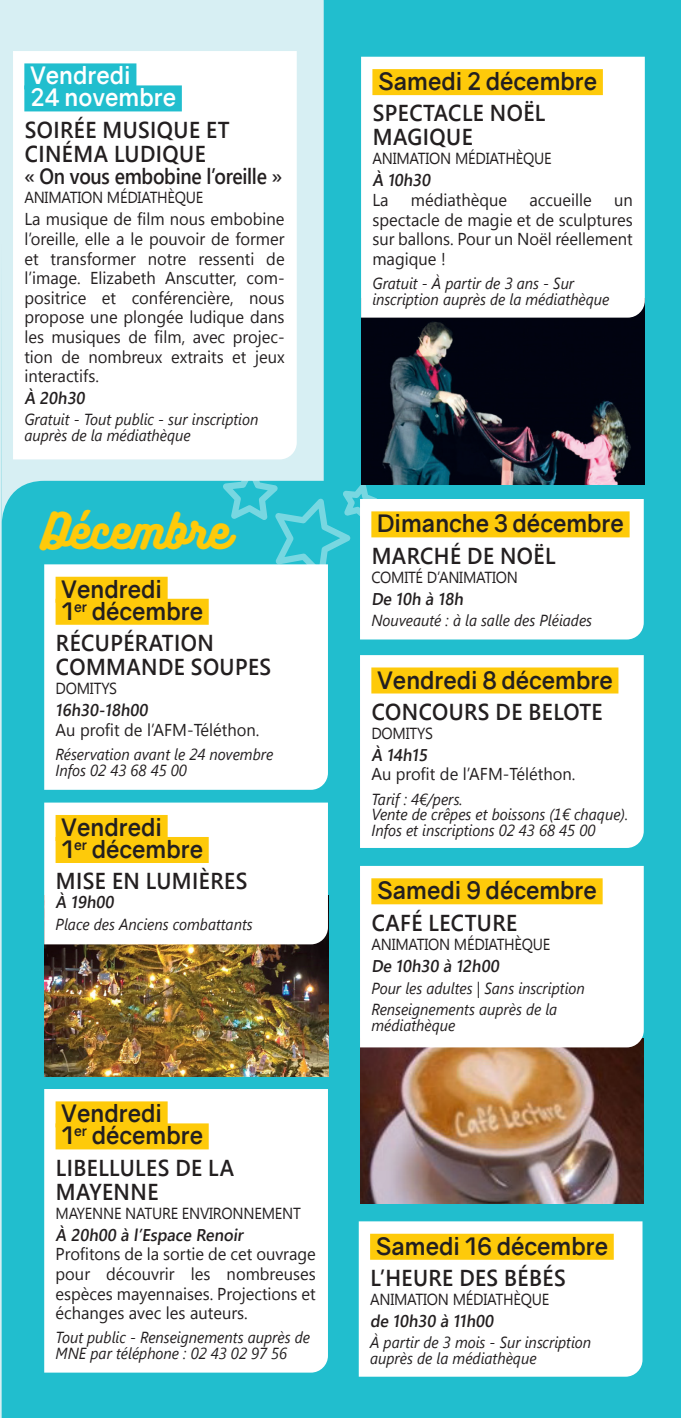
<style>
.page{position:relative;width:681px;height:1418px;background:#fff}
.page>*{position:absolute;margin:0;border:0;box-sizing:border-box;transform-origin:0 0}
.t1{font:44px "Bukhari Script";color:#feca0a}
.t2{font:700 24px/22px "Gravity";color:#231f20}
.t3{font:700 24px/22px "Gravity";color:#fff}
.t4{font:600 23px/24px "Segoe UI";letter-spacing:.02em;color:#231f20;scale:.93 1}
.t5{font:600 22px "Segoe UI";letter-spacing:-.015em;color:#231f20;scale:.88 1}
.t6{font:17.2px/19.6px "Segoe UI";color:#231f20;text-align:justify;scale:.96 1}
.t7{font:600 17px "Segoe UI";color:#231f20;scale:.95 1}
.t8{font:italic 16px/15.6px "Segoe UI";color:#231f20;scale:.93 1}
.t9{font:16px "Segoe UI";letter-spacing:-.015em;color:#231f20;scale:.93 1}
</style>
<div class="page">
<div style="left:2px;top:0;width:678px;height:1417px;background:#21bece"></div>
<svg style="left:275px;top:466px;width:103px;height:98px"></svg>
<svg style="left:0;top:523px;width:2px;height:894px;background:#b8e6ec"></svg>
<div style="left:44px;top:1089px;width:284px;height:283px;background:#fff"></div>
<div style="left:56px;top:1101px;width:111px;height:26px;background:#feca0a"></div>
<div style="left:56px;top:1123px;width:153px;height:26px;background:#feca0a"></div>
<img style="left:361px;top:317px;width:283px;height:167px">
<div style="left:361px;top:57px;width:283px;height:260px;background:#fff"></div>
<div style="left:372px;top:69px;width:230px;height:26px;background:#feca0a"></div>
<div style="left:360px;top:499px;width:283px;height:140px;background:#fff"></div>
<div style="left:371px;top:511px;width:258px;height:26px;background:#feca0a"></div>
<div style="left:360px;top:655px;width:283px;height:193px;background:#fff"></div>
<div style="left:371px;top:667px;width:247px;height:26px;background:#feca0a"></div>
<img style="left:360px;top:1047px;width:283px;height:156px">
<div style="left:360px;top:866px;width:283px;height:181px;background:#fff"></div>
<div style="left:371px;top:878px;width:231px;height:26px;background:#feca0a"></div>
<div style="left:358px;top:1221px;width:284px;height:155px;background:#fff"></div>
<div style="left:370px;top:1233px;width:243px;height:26px;background:#feca0a"></div>
<div style="left:44px;top:564px;width:284px;height:225px;background:#fff"></div>
<div style="left:56px;top:576px;width:111px;height:26px;background:#feca0a"></div>
<div style="left:56px;top:598px;width:153px;height:26px;background:#feca0a"></div>
<img style="left:45px;top:944px;width:283px;height:132px">
<div style="left:44px;top:802px;width:284px;height:142px;background:#fff"></div>
<div style="left:56px;top:815px;width:111px;height:26px;background:#feca0a"></div>
<div style="left:56px;top:837px;width:153px;height:26px;background:#feca0a"></div>
<svg style="left:0;top:0;width:323px;height:523px;fill:#d7eff3"></svg>
<div style="left:13px;top:51px;width:283px;height:408px;background:#fff"></div>
<div style="left:24px;top:63px;width:112px;height:26px;background:#21bece"></div>
<div style="left:24px;top:85px;width:158px;height:26px;background:#21bece"></div>
<p class="t3" style="left:30px;top:65px;width:148px">Vendredi<br>24 novembre</p>
<p class="t4" style="left:25px;top:117px;width:222px">SOIRÉE MUSIQUE ET<br>CINÉMA LUDIQUE</p>
<p class="t5" style="left:24px;top:158px;width:294px">« On vous embobine l’oreille »</p>
<p class="t9" style="left:24px;top:186px;width:194px">ANIMATION MÉDIATHÈQUE</p>
<p class="t6" style="left:24px;top:209px;width:272px">La musique de film nous embobine l’oreille, elle a le pouvoir de former et transformer notre ressenti de l’image. Elizabeth Anscutter, com&shy;positrice et conférencière, nous propose une plongée ludique dans les musiques de film, avec projec&shy;tion de nombreux extraits et jeux interactifs.</p>
<p class="t7" style="left:24px;top:384px;width:69px">À 20h30</p>
<p class="t8" style="left:24px;top:411px;width:253px">Gratuit - Tout public - sur inscription auprès de la médiathèque</p>
<p class="t1" style="left:41px;top:507px;width:189px">Décembre</p>
<p class="t2" style="left:61px;top:578px;width:143px">Vendredi<br>1<sup>er</sup> décembre</p>
<p class="t4" style="left:56px;top:630px;width:233px">RÉCUPÉRATION<br>COMMANDE SOUPES</p>
<p class="t9" style="left:56px;top:677px;width:68px">DOMITYS</p>
<p class="t7" style="left:56px;top:696px;width:102px">16h30-18h00</p>
<p class="t6" style="left:56px;top:719px;width:214px">Au profit de l’AFM-Téléthon.</p>
<p class="t8" style="left:56px;top:745px;width:235px">Réservation avant le 24 novembre<br>Infos 02 43 68 45 00</p>
<p class="t2" style="left:61px;top:816px;width:143px">Vendredi<br>1<sup>er</sup> décembre</p>
<p class="t4" style="left:56px;top:869px;width:207px">MISE EN LUMIÈRES</p>
<p class="t7" style="left:56px;top:888px;width:66px">À 19h00</p>
<p class="t8" style="left:56px;top:915px;width:213px">Place des Anciens combattants</p>
<p class="t2" style="left:61px;top:1102px;width:143px">Vendredi<br>1<sup>er</sup> décembre</p>
<p class="t4" style="left:56px;top:1155px;width:193px">LIBELLULES DE LA<br>MAYENNE</p>
<p class="t9" style="left:56px;top:1201px;width:265px">MAYENNE NATURE ENVIRONNEMENT</p>
<p class="t7" style="left:56px;top:1220px;width:202px">À 20h00 à l’Espace Renoir</p>
<p class="t6" style="left:56px;top:1243px;width:272px">Profitons de la sortie de cet ouvrage pour découvrir les nombreuses espèces mayennaises. Projections et échanges avec les auteurs.</p>
<p class="t8" style="left:56px;top:1328px;width:275px">Tout public - Renseignements auprès de<br>MNE par téléphone : 02 43 02 97 56</p>
<p class="t2" style="left:378px;top:71px;width:220px">Samedi 2 décembre</p>
<p class="t4" style="left:372px;top:101px;width:187px">SPECTACLE NOËL<br>MAGIQUE</p>
<p class="t9" style="left:372px;top:148px;width:194px">ANIMATION MÉDIATHÈQUE</p>
<p class="t7" style="left:372px;top:167px;width:66px">À 10h30</p>
<p class="t6" style="left:372px;top:189px;width:18px">La</p>
<p class="t6" style="left:410px;top:189px;width:102px">médiathèque</p>
<p class="t6" style="left:529px;top:189px;width:66px">accueille</p>
<p class="t6" style="left:372px;top:189px;width:272px;text-indent:241px">un spectacle de magie et de sculptures sur ballons. Pour un Noël réellement magique !</p>
<p class="t8" style="left:372px;top:275px;width:256px">Gratuit - À partir de 3 ans - Sur inscription auprès de la médiathèque</p>
<p class="t2" style="left:377px;top:513px;width:248px">Dimanche 3 décembre</p>
<p class="t4" style="left:371px;top:543px;width:199px">MARCHÉ DE NOËL</p>
<p class="t9" style="left:371px;top:566px;width:159px">COMITÉ D’ANIMATION</p>
<p class="t7" style="left:371px;top:585px;width:101px">De 10h à 18h</p>
<p class="t8" style="left:371px;top:612px;width:239px">Nouveauté : à la salle des Pléiades</p>
<p class="t2" style="left:377px;top:669px;width:237px">Vendredi 8 décembre</p>
<p class="t4" style="left:371px;top:699px;width:250px">CONCOURS DE BELOTE</p>
<p class="t9" style="left:371px;top:722px;width:68px">DOMITYS</p>
<p class="t7" style="left:371px;top:741px;width:64px">À 14h15</p>
<p class="t6" style="left:371px;top:763px;width:214px">Au profit de l’AFM-Téléthon.</p>
<p class="t8" style="left:371px;top:790px;width:278px">Tarif : 4€/pers.<br>Vente de crêpes et boissons (1€ chaque).<br>Infos et inscriptions 02 43 68 45 00</p>
<p class="t2" style="left:377px;top:879px;width:221px">Samedi 9 décembre</p>
<p class="t4" style="left:371px;top:910px;width:158px">CAFÉ LECTURE</p>
<p class="t9" style="left:371px;top:932px;width:194px">ANIMATION MÉDIATHÈQUE</p>
<p class="t7" style="left:371px;top:952px;width:139px">De 10h30 à 12h00</p>
<p class="t8" style="left:371px;top:976px;width:231px;line-height:21.4px">Pour les adultes | Sans inscription<br>Renseignements auprès de la</p>
<p class="t8" style="left:371px;top:1016px;width:92px">médiathèque</p>
<p class="t2" style="left:375px;top:1235px;width:234px">Samedi 16 décembre</p>
<p class="t4" style="left:370px;top:1265px;width:211px">L’HEURE DES BÉBÉS</p>
<p class="t9" style="left:370px;top:1288px;width:194px">ANIMATION MÉDIATHÈQUE</p>
<p class="t7" style="left:370px;top:1307px;width:135px">de 10h30 à 11h00</p>
<p class="t8" style="left:370px;top:1334px;width:239px">À partir de 3 mois - Sur inscription auprès de la médiathèque</p>
</div>
